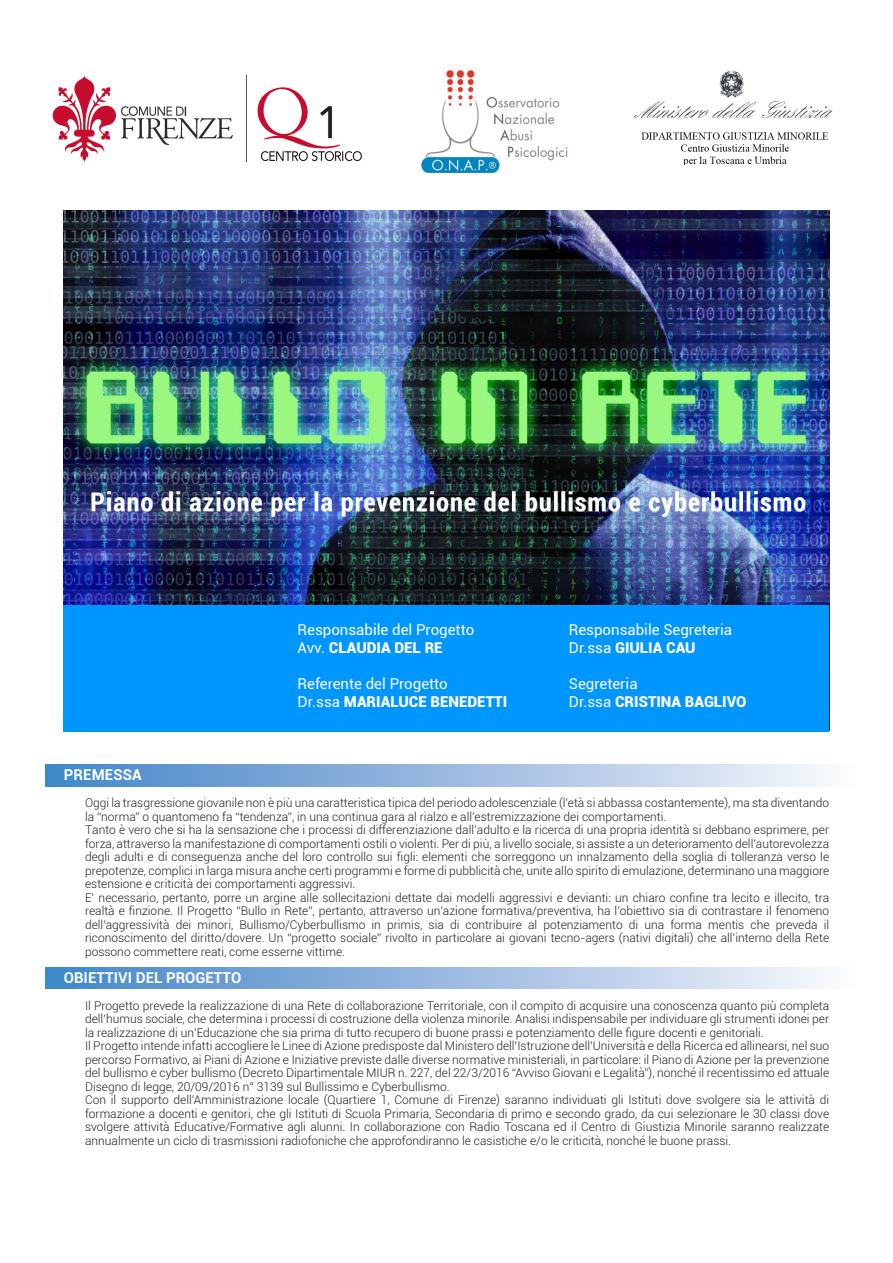
<style>
.page{position:relative;width:893px;height:1263px;background:#fff}
.page>*{position:absolute;margin:0;border:0;box-sizing:border-box;transform-origin:0 0}
.t1{font:900 15px "Roboto";color:#fff}
.t2{font:15px "Roboto";color:#fff}
.t3{font:700 15px "Roboto";color:#fff}
.t4{font:300 12px/13.5px "Roboto";color:#231f20;text-align:justify}
.s1{font-weight:400}
</style>
<div class="page">
<div style="left:45px;top:764px;width:810px;height:22px;background:linear-gradient(to right,#4083c7,#f9f6fc)"></div>
<div style="left:45px;top:967px;width:810px;height:22px;background:linear-gradient(to right,#4083c7,#f9f6fc)"></div>
<img style="left:64px;top:210px;width:765px;height:395px">
<img style="left:420px;top:69px;width:148px;height:103px">
<img style="left:52px;top:74px;width:310px;height:89px">
<img style="left:633px;top:70px;width:200px;height:94px">
<div style="left:64px;top:605px;width:765px;height:126px;background:#0096ff"></div>
<p class="t2" style="left:298px;top:619px;width:178px">Responsabile del Progetto</p>
<p class="t1" style="left:298px;top:637px;width:147px"><span class="s1">Avv.</span> CLAUDIA DEL RE</p>
<p class="t2" style="left:298px;top:673px;width:152px">Referente del Progetto</p>
<p class="t1" style="left:298px;top:691px;width:211px"><span class="s1">Dr.ssa</span> MARIALUCE BENEDETTI</p>
<p class="t2" style="left:569px;top:619px;width:165px">Responsabile Segreteria</p>
<p class="t1" style="left:569px;top:637px;width:128px"><span class="s1">Dr.ssa</span> GIULIA CAU</p>
<p class="t2" style="left:569px;top:673px;width:70px">Segreteria</p>
<p class="t1" style="left:569px;top:691px;width:179px"><span class="s1">Dr.ssa</span> CRISTINA BAGLIVO</p>
<p class="t3" style="left:64px;top:764px;width:79px">PREMESSA</p>
<p class="t4" style="left:85px;top:796px;width:746px">Oggi la trasgressione giovanile non è più una caratteristica tipica del periodo adolescenziale (l’età si abbassa costantemente), ma sta diventando la “norma” o quantomeno fa “tendenza”, in una continua gara al rialzo e all’estremizzazione dei comportamenti.</p>
<p class="t4" style="left:85px;top:823px;width:746px">Tanto è vero che si ha la sensazione che i processi di differenziazione dall’adulto e la ricerca di una propria identità si debbano esprimere, per forza, attraverso la manifestazione di comportamenti ostili o violenti. Per di più, a livello sociale, si assiste a un deterioramento dell’autorevolezza degli adulti e di conseguenza anche del loro controllo sui figli: elementi che sorreggono un innalzamento della soglia di tolleranza verso le prepotenze, complici in larga misura anche certi programmi e forme di pubblicità che, unite allo spirito di emulazione, determinano una maggiore estensione e criticità dei comportamenti aggressivi.</p>
<p class="t4" style="left:85px;top:890px;width:746px">E’ necessario, pertanto, porre un argine alle sollecitazioni dettate dai modelli aggressivi e devianti: un chiaro confine tra lecito e illecito, tra realtà e finzione. Il Progetto “Bullo in Rete”, pertanto, attraverso un’azione formativa/preventiva, ha l’obiettivo sia di contrastare il fenomeno dell’aggressività dei minori, Bullismo/Cyberbullismo in primis, sia di contribuire al potenziamento di una forma mentis che preveda il riconoscimento del diritto/dovere. Un “progetto sociale” rivolto in particolare ai giovani tecno-agers (nativi digitali) che all’interno della Rete possono commettere reati, come esserne vittime.</p>
<p class="t3" style="left:64px;top:967px;width:179px">OBIETTIVI DEL PROGETTO</p>
<p class="t4" style="left:85px;top:998px;width:746px">Il Progetto prevede la realizzazione di una Rete di collaborazione Territoriale, con il compito di acquisire una conoscenza quanto più completa dell’humus sociale, che determina i processi di costruzione della violenza minorile. Analisi indispensabile per individuare gli strumenti idonei per la realizzazione di un’Educazione che sia prima di tutto recupero di buone prassi e potenziamento delle figure docenti e genitoriali.</p>
<p class="t4" style="left:85px;top:1039px;width:746px">Il Progetto intende infatti accogliere le Linee di Azione predisposte dal Ministero dell’Istruzione dell’Università e della Ricerca ed allinearsi, nel suo percorso Formativo, ai Piani di Azione e Iniziative previste dalle diverse normative ministeriali, in particolare: il Piano di Azione per la prevenzione del bullismo e cyber bullismo (Decreto Dipartimentale MIUR n. 227, del 22/3/2016 “Avviso Giovani e Legalità”), nonché il recentissimo ed attuale Disegno di legge, 20/09/2016 n° 3139 sul Bullissimo e Cyberbullismo.</p>
<p class="t4" style="left:85px;top:1093px;width:746px">Con il supporto dell’Amministrazione locale (Quartiere 1, Comune di Firenze) saranno individuati gli Istituti dove svolgere sia le attività di formazione a docenti e genitori, che gli Istituti di Scuola Primaria, Secondaria di primo e secondo grado, da cui selezionare le 30 classi dove svolgere attività Educative/Formative agli alunni. In collaborazione con Radio Toscana ed il Centro di Giustizia Minorile saranno realizzate annualmente un ciclo di trasmissioni radiofoniche che approfondiranno le casistiche e/o le criticità, nonché le buone prassi.</p>
</div>
